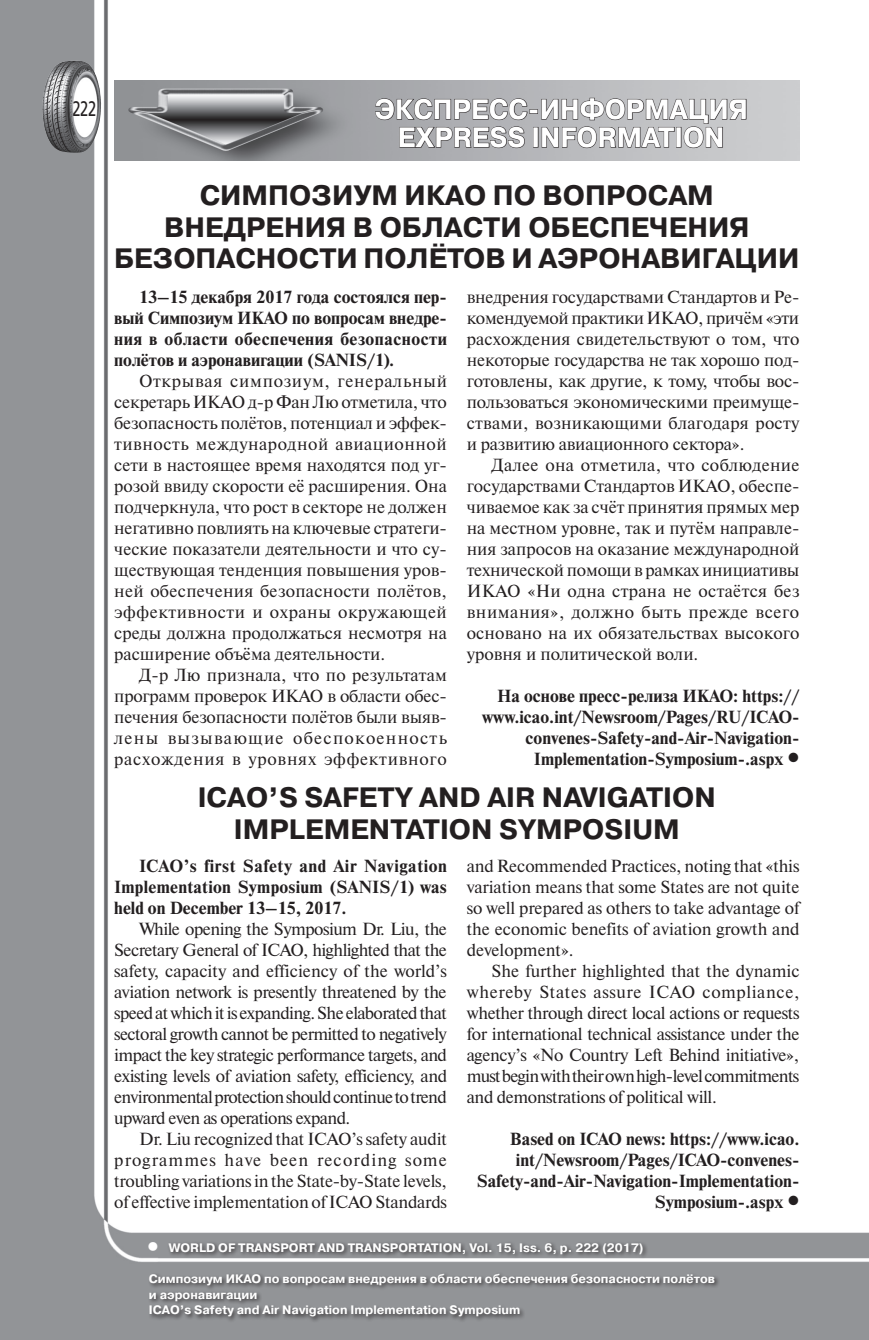
<style>
.page{position:relative;width:869px;height:1340px;background:#fff}
.page>*{position:absolute;margin:0;border:0;box-sizing:border-box;transform-origin:0 0}
.Podzag{font:700 28px/31.5px "Pragmatica C";color:#231f20;text-align:center}
.t1{font:700 28px "Pragmatica C";color:#fff;scale:.95 1}
.t2{font:700 24.5px "Pragmatica C";color:#fff}
.t3{font:21px "Free Set C";color:#231f20;scale:.7 1}
.Text{font:17.5px/21px "Newton C";color:#231f20;text-align:justify}
.Text-2{font:700 17.5px/21px "Newton C";color:#231f20;text-align:justify}
.подвал_bottom{font:700 12.25px/15.8px "Pragmatica C";color:#fff}
.Подвал_топ{font:700 12.25px "Pragmatica C";color:#fff}
</style>
<div class="page">
<img style="left:0;top:0;width:868px;height:1339px">
<img style="left:42px;top:61px;width:33px;height:84px">
<img style="left:114px;top:80px;width:685px;height:81px">
<svg style="left:374px;top:98px;width:153px;height:22px;background:#8b8b8e"></svg>
<div style="left:529px;top:109px;width:8px;height:5px;border:1px solid #231f20"></div>
<svg style="left:399px;top:126px;width:126px;height:22px;background:#89888c"></svg>
<div style="left:533px;top:127px;width:5px;height:20px;border:1px solid #231f20"></div>
<svg style="left:540px;top:97px;width:206px;height:51px;background:#9f9fa1"></svg>
<div style="left:148px;top:1240px;width:572px;height:82px;background:#231f20;opacity:.75"></div>
<p class="t3" style="left:72px;top:97px;width:35px">222</p>
<p class="t1" style="left:374px;top:94px;width:394px">ЭКСПРЕСС-ИНФОРМАЦИЯ</p>
<p class="t1" style="left:398px;top:122px;width:345px">EXPRESS INFORMATION</p>
<p class="Podzag" style="left:114px;top:180px;width:686px">СИМПОЗИУМ ИКАО ПО ВОПРОСАМ<br>ВНЕДРЕНИЯ В ОБЛАСТИ ОБЕСПЕЧЕНИЯ<br>БЕЗОПАСНОСТИ ПОЛЁТОВ И АЭРОНАВИГАЦИИ</p>
<p class="Text-2" style="left:114px;top:286px;width:334px;text-indent:25px">13–15 декабря 2017 года состоялся пер&shy;вый Симпозиум ИКАО по вопросам внедре&shy;ния в области обеспечения безопасности полётов и аэронавигации (SANIS/1).</p>
<p class="Text" style="left:114px;top:370px;width:334px;text-indent:25px">Открывая симпозиум, генеральный секретарь ИКАО д-р Фан Лю отметила, что безопасность полётов, потенциал и эффек&shy;тивность международной авиационной сети в настоящее время находятся под уг&shy;розой ввиду скорости её расширения. Она подчеркнула, что рост в секторе не должен негативно повлиять на ключевые стратеги&shy;ческие показатели деятельности и что су&shy;ществующая тенденция повышения уров&shy;ней обеспечения безопасности полётов, эффективности и охраны окружающей среды должна продолжаться несмотря на расширение объёма деятельности.</p>
<p class="Text" style="left:114px;top:664px;width:334px;text-indent:25px">Д-р Лю признала, что по результатам программ проверок ИКАО в области обес&shy;печения безопасности полётов были выяв&shy;лены вызывающие обеспокоенность расхождения в уровнях эффективного</p>
<p class="Text" style="left:466px;top:286px;width:334px">внедрения государствами Стандартов и Ре&shy;комендуемой практики ИКАО, причём «эти расхождения свидетельствуют о том, что некоторые государства не так хорошо под&shy;готовлены, как другие, к тому, чтобы вос&shy;пользоваться экономическими преимуще&shy;ствами, возникающими благодаря росту и развитию авиационного сектора».</p>
<p class="Text" style="left:466px;top:454px;width:334px;text-indent:25px">Далее она отметила, что соблюдение государствами Стандартов ИКАО, обеспе&shy;чиваемое как за счёт принятия прямых мер на местном уровне, так и путём направле&shy;ния запросов на оказание международной технической помощи в рамках инициативы ИКАО «Ни одна страна не остаётся без внимания», должно быть прежде всего основано на их обязательствах высокого уровня и политической воли.</p>
<p class="Text-2" style="left:482px;top:685px;width:319px;text-align:right">На основе пресс-релиза ИКАО: https:// www.icao.int/Newsroom/Pages/RU/ICAO&shy;convenes-Safety-and-Air-Navigation-Implementation-Symposium-.aspx •</p>
<p class="Podzag" style="left:198px;top:782px;width:519px">ICAO’S SAFETY AND AIR NAVIGATION<br>IMPLEMENTATION SYMPOSIUM</p>
<p class="Text-2" style="left:114px;top:855px;width:334px;text-indent:25px">ICAO’s first Safety and Air Navigation Implementation Symposium (SANIS/1) was held on December 13–15, 2017.</p>
<p class="Text" style="left:114px;top:918px;width:334px;text-indent:25px">While opening the Symposium Dr. Liu, the Secretary General of ICAO, highlighted that the safety, capacity and efficiency of the world’s aviation network is presently threatened by the speed at which it is expanding. She elaborated that sectoral growth cannot be permitted to negatively impact the key strategic performance targets, and existing levels of aviation safety, efficiency, and environmental protection should continue to trend upward even as operations expand.</p>
<p class="Text" style="left:114px;top:1128px;width:334px;text-indent:25px">Dr. Liu recognized that ICAO’s safety audit programmes have been recording some troubling variations in the State-by-State levels, of effective implementation of ICAO Standards</p>
<p class="Text" style="left:466px;top:855px;width:334px">and Recommended Practices, noting that «this variation means that some States are not quite so well prepared as others to take advantage of the economic benefits of aviation growth and development».</p>
<p class="Text" style="left:466px;top:960px;width:334px;text-indent:25px">She further highlighted that the dynamic whereby States assure ICAO compliance, whether through direct local actions or requests for international technical assistance under the agency’s «No Country Left Behind initiative», must begin with their own high-level commitments and demonstrations of political will.</p>
<p class="Text-2" style="left:476px;top:1128px;width:324px;text-align:right">Based on ICAO news: https://www.icao. int/Newsroom/Pages/ICAO-convenes-Safety-and-Air-Navigation-Implementation-Symposium-.aspx •</p>
<p class="Подвал_топ" style="left:169px;top:1241px;width:476px">WORLD OF TRANSPORT AND TRANSPORTATION, Vol. 15, Iss. 6, p. 222 (2017)</p>
<p class="подвал_bottom" style="left:149px;top:1270px;width:567px">Симпозиум ИКАО по вопросам внедрения в области обеспечения безопасности полётов и аэронавигации<br>ICAO’s Safety and Air Navigation Implementation Symposium</p>
<h2 class="t2" style="left:145px;top:1232px;width:18px">•</h2>
</div>
